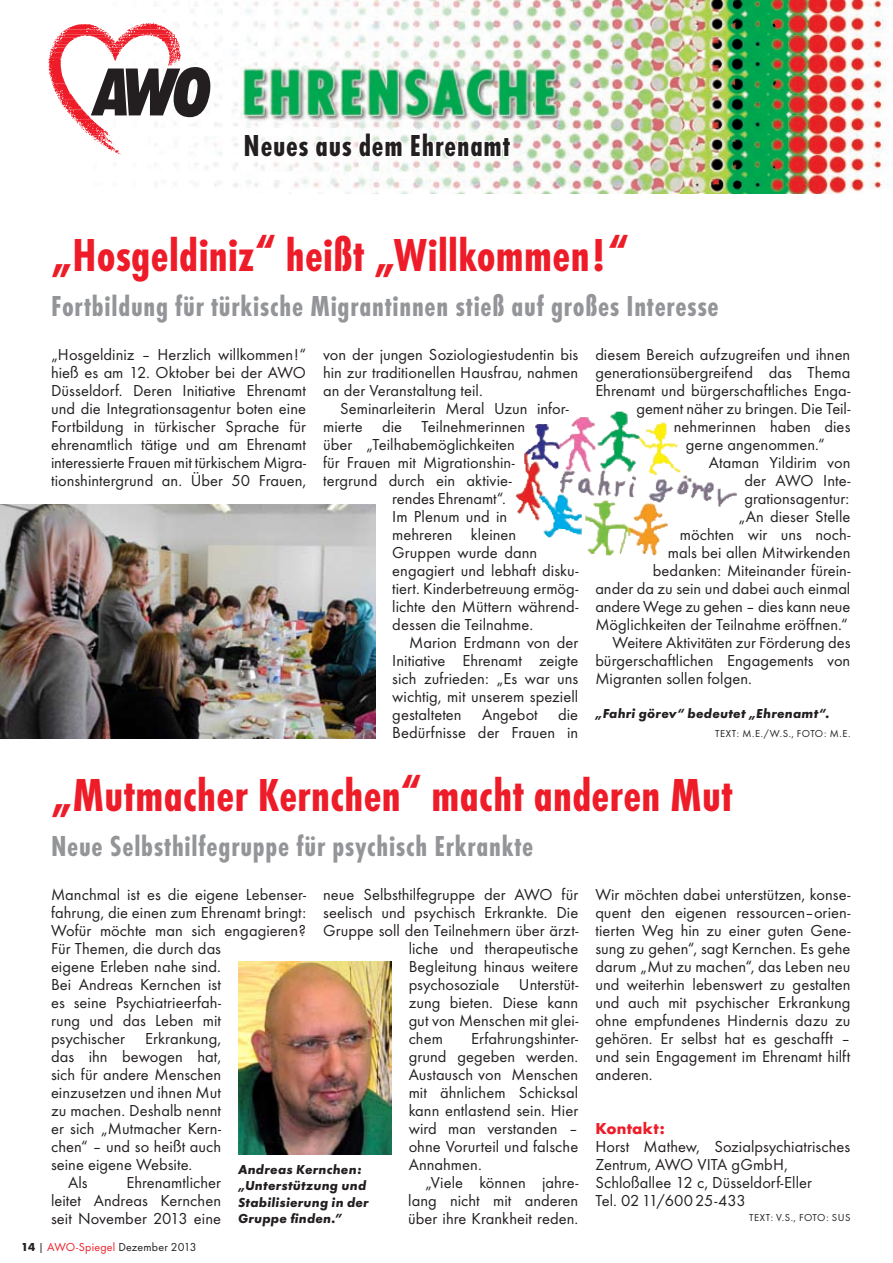
<style>
.page{position:relative;width:893px;height:1263px;background:#fff}
.page>*{position:absolute;margin:0;border:0;box-sizing:border-box;transform-origin:0 0}
.t1{font:700 condensed 48px "Futura T";letter-spacing:.005em;color:#ee1c28}
.t2{font:700 condensed 31.5px "Futura T";letter-spacing:.025em;color:#231f20}
.t3{font:700 condensed 30px "Futura T";letter-spacing:.025em;color:#939598}
.t4{font:16.5px/18px "Futura T";color:#231f20;text-align:justify}
.t5{font:700 16.5px "Futura T";letter-spacing:.015em;color:#ee1c28}
.t6{font:italic 700 13.5px/16.5px "Futura T";letter-spacing:.015em;color:#231f20}
.t7{font:12px "Futura T";letter-spacing:.015em;color:#231f20}
.t8{font:10.5px "Futura T";letter-spacing:.045em;color:#231f20}
.s1{font-weight:700}
.s2{color:#ee1c28}
</style>
<div class="page">
<img style="left:0;top:504px;width:375px;height:234px">
<img style="left:532px;top:411px;width:148px;height:85px">
<img style="left:238px;top:961px;width:154px;height:194px">
<img style="left:154px;top:0;width:734px;height:193px">
<svg style="left:48px;top:23px;width:162px;height:132px"></svg>
<svg style="left:242px;top:120px;width:271px;height:56px"></svg>
<h2 class="t2" style="left:244px;top:127px;width:268px">Neues aus dem Ehrenamt</h2>
<h1 class="t1" style="left:51px;top:227px;width:579px">„Hosgeldiniz“ heißt „Willkommen!“</h1>
<h3 class="t3" style="left:51px;top:288px;width:669px">Fortbildung für türkische Migrantinnen stieß auf großes Interesse</h3>
<p class="t4" style="left:51px;top:345px;width:257px">„Hosgeldiniz – Herzlich willkommen!“ hieß es am 12. Oktober bei der AWO Düsseldorf. Deren Initiative Ehrenamt und die Integrationsagentur boten eine Fortbildung in türkischer Sprache für ehrenamtlich tätige und am Ehrenamt interessierte Frauen mit türkischem Migra&shy;tionshintergrund an. Über 50 Frauen,</p>
<p class="t4" style="left:323px;top:345px;width:257px">von der jungen Soziologiestudentin bis hin zur traditionellen Hausfrau, nahmen an der Veranstaltung teil.</p>
<p class="t4" style="left:340px;top:399px;width:230px">Seminarleiterin Meral Uzun infor-</p>
<p class="t4" style="left:323px;top:417px;width:204px">mierte die Teilnehmerinnen</p>
<p class="t4" style="left:323px;top:435px;width:193px">über „Teilhabemöglichkeiten</p>
<p class="t4" style="left:323px;top:453px;width:193px">für Frauen mit Migrationshin-</p>
<p class="t4" style="left:323px;top:471px;width:190px">tergrund durch ein aktivie-</p>
<p class="t4" style="left:392px;top:489px;width:115px">rendes Ehrenamt“.</p>
<p class="t4" style="left:392px;top:507px;width:117px">Im Plenum und in</p>
<p class="t4" style="left:392px;top:525px;width:126px">mehreren kleinen</p>
<p class="t4" style="left:392px;top:543px;width:147px">Gruppen wurde dann</p>
<p class="t4" style="left:392px;top:561px;width:188px">engagiert und lebhaft disku-</p>
<p class="t4" style="left:392px;top:579px;width:188px">tiert. Kinderbetreuung ermög-</p>
<p class="t4" style="left:392px;top:597px;width:188px">lichte den Müttern während-</p>
<p class="t4" style="left:392px;top:615px;width:142px">dessen die Teilnahme.</p>
<p class="t4" style="left:409px;top:633px;width:171px">Marion Erdmann von der</p>
<p class="t4" style="left:392px;top:651px;width:188px">Initiative Ehrenamt zeigte</p>
<p class="t4" style="left:392px;top:669px;width:188px">sich zufrieden: „Es war uns</p>
<p class="t4" style="left:392px;top:687px;width:187px">wichtig, mit unserem speziell</p>
<p class="t4" style="left:392px;top:705px;width:187px">gestalteten Angebot die</p>
<p class="t4" style="left:392px;top:723px;width:187px">Bedürfnisse der Frauen in</p>
<p class="t4" style="left:595px;top:345px;width:257px">diesem Bereich aufzugreifen und ihnen</p>
<p class="t4" style="left:595px;top:363px;width:257px">generationsübergreifend das Thema</p>
<p class="t4" style="left:595px;top:381px;width:257px">Ehrenamt und bürgerschaftliches Enga-</p>
<p class="t4" style="left:636px;top:399px;width:216px">gement näher zu bringen. Die Teil-</p>
<p class="t4" style="left:674px;top:417px;width:178px">nehmerinnen haben dies</p>
<p class="t4" style="left:686px;top:435px;width:140px">gerne angenommen.“</p>
<p class="t4" style="left:709px;top:453px;width:143px">Ataman Yildirim von</p>
<p class="t4" style="left:744px;top:471px;width:108px">der AWO Inte-</p>
<p class="t4" style="left:744px;top:489px;width:106px">grationsagentur:</p>
<p class="t4" style="left:738px;top:507px;width:114px">„An dieser Stelle</p>
<p class="t4" style="left:680px;top:525px;width:172px">möchten wir uns noch-</p>
<p class="t4" style="left:668px;top:543px;width:184px">mals bei allen Mitwirkenden</p>
<p class="t4" style="left:653px;top:561px;width:199px">bedanken: Miteinander fürein-</p>
<p class="t4" style="left:595px;top:579px;width:257px">ander da zu sein und dabei auch einmal</p>
<p class="t4" style="left:595px;top:597px;width:257px">andere Wege zu gehen – dies kann neue</p>
<p class="t4" style="left:595px;top:615px;width:254px">Möglichkeiten der Teilnahme eröffnen.“</p>
<p class="t4" style="left:612px;top:633px;width:240px">Weitere Aktivitäten zur Förderung des</p>
<p class="t4" style="left:595px;top:651px;width:257px">bürgerschaftlichen Engagements von</p>
<p class="t4" style="left:595px;top:669px;width:158px">Migranten sollen folgen.</p>
<p class="t6" style="left:595px;top:705px;width:236px">„Fahri görev“ bedeutet „Ehrenamt“.</p>
<p class="t8" style="left:715px;top:727px;width:95px">Text: M.E./W.S., Foto</p>
<p class="t8" style="left:824px;top:727px;width:28px">: M.E.</p>
<h1 class="t1" style="left:51px;top:767px;width:683px">„Mutmacher Kernchen“ macht anderen Mut</h1>
<h3 class="t3" style="left:51px;top:828px;width:484px">Neue Selbsthilfegruppe für psychisch Erkrankte</h3>
<p class="t4" style="left:323px;top:885px;width:257px">neue Selbsthilfegruppe der AWO für</p>
<p class="t4" style="left:323px;top:903px;width:257px">seelisch und psychisch Erkrankte. Die</p>
<p class="t4" style="left:323px;top:921px;width:257px">Gruppe soll den Teilnehmern über ärzt-</p>
<p class="t4" style="left:409px;top:939px;width:171px">liche und therapeutische</p>
<p class="t4" style="left:409px;top:957px;width:171px">Begleitung hinaus weitere</p>
<p class="t4" style="left:409px;top:975px;width:171px">psychosoziale Unterstüt-</p>
<p class="t4" style="left:409px;top:993px;width:171px">zung bieten. Diese kann</p>
<p class="t4" style="left:409px;top:1011px;width:171px">gut von Menschen mit glei-</p>
<p class="t4" style="left:409px;top:1029px;width:36px">chem</p>
<p class="t4" style="left:51px;top:885px;width:256px">Manchmal ist es die eigene Lebenser-</p>
<p class="t4" style="left:51px;top:903px;width:257px">fahrung, die einen zum Ehrenamt bringt:</p>
<p class="t4" style="left:51px;top:921px;width:257px">Wofür möchte man sich engagieren?</p>
<p class="t4" style="left:51px;top:939px;width:172px">Für Themen, die durch das</p>
<p class="t4" style="left:51px;top:957px;width:172px">eigene Erleben nahe sind.</p>
<p class="t4" style="left:51px;top:975px;width:172px">Bei Andreas Kernchen ist</p>
<p class="t4" style="left:51px;top:993px;width:172px">es seine Psychiatrieerfah-</p>
<p class="t4" style="left:51px;top:1011px;width:172px">rung und das Leben mit</p>
<p class="t4" style="left:51px;top:1029px;width:172px">psychischer Erkrankung,</p>
<p class="t4" style="left:51px;top:1047px;width:172px">das ihn bewogen hat,</p>
<p class="t4" style="left:51px;top:1065px;width:172px">sich für andere Menschen</p>
<p class="t4" style="left:51px;top:1083px;width:172px">einzusetzen und ihnen Mut</p>
<p class="t4" style="left:51px;top:1101px;width:172px">zu machen. Deshalb nennt</p>
<p class="t4" style="left:51px;top:1119px;width:172px">er sich „Mutmacher Kern-</p>
<p class="t4" style="left:51px;top:1137px;width:172px">chen“ – und so heißt auch</p>
<p class="t4" style="left:51px;top:1155px;width:143px">seine eigene Website.</p>
<p class="t4" style="left:68px;top:1173px;width:21px">Als</p>
<p class="t4" style="left:409px;top:1029px;width:171px;text-indent:62px">Erfahrungshinter&shy;grund gegeben werden.<br>Austausch von Menschen mit ähnlichem Schicksal kann entlastend sein. Hier wird man verstanden – ohne Vorurteil und falsche Annahmen.</p>
<p class="t4" style="left:408px;top:1173px;width:172px;text-indent:17px">„Viele können jahre&shy;lang nicht mit anderen über ihre Krankheit reden.</p>
<p class="t6" style="left:238px;top:1161px;width:132px">Andreas Kernchen: „Unterstützung und<br>Stabilisierung in der<br>Gruppe finden.”</p>
<p class="t4" style="left:51px;top:1173px;width:172px;text-indent:75px">Ehrenamtlicher leitet Andreas Kernchen seit November 2013 eine</p>
<p class="t7" style="left:21px;top:1240px;width:177px"><span class="s1">14</span> | <span class="s2">AWO-Spiegel</span> Dezember 2013</p>
<p class="t4" style="left:595px;top:885px;width:257px">Wir möchten dabei unterstützen, konse&shy;quent den eigenen ressourcen–orien&shy;tierten Weg hin zu einer guten Gene&shy;sung zu gehen“, sagt Kernchen. Es gehe darum „Mut zu machen“, das Leben neu und weiterhin lebenswert zu gestalten und auch mit psychischer Erkrankung ohne empfundenes Hindernis dazu zu gehören. Er selbst hat es geschafft – und sein Engagement im Ehrenamt hilft anderen.</p>
<p class="t5" style="left:595px;top:1119px;width:71px">Kontakt:</p>
<p class="t4" style="left:595px;top:1137px;width:257px;text-align:left">Horst Mathew, Sozialpsychiatrisches<br>Zentrum, AWO VITA gGmbH,<br>Schloßallee 12 c, Düsseldorf-Eller<br>Tel. 0211/60025-433</p>
<p class="t8" style="left:749px;top:1211px;width:63px">Text: V.S., Foto</p>
<p class="t8" style="left:826px;top:1211px;width:26px">: SUS</p>
</div>
